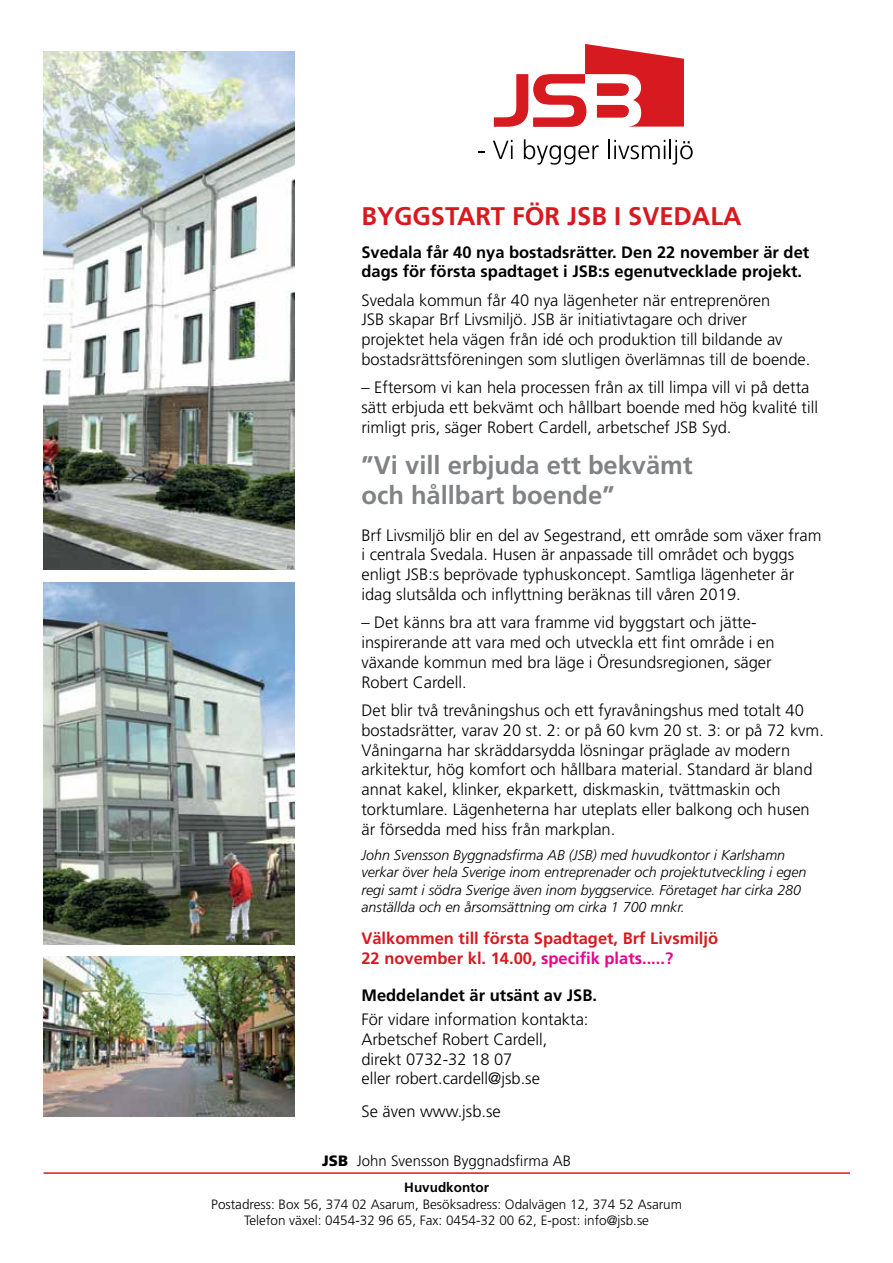
<style>
.page{position:relative;width:893px;height:1263px;background:#fff}
.page>*{position:absolute;margin:0;border:0;box-sizing:border-box;transform-origin:0 0}
.t1{font:700 25.5px/30.6px "Frutiger";color:#808285}
.t2{font:700 25.5px "Frutiger";color:#d71920}
.t3{font:300 16.5px/19.8px "Frutiger";color:#000}
.t4{font:700 16.5px/19.8px "Frutiger";color:#000}
.t5{font:700 16.5px/19.8px "Frutiger";color:#d71920}
.t6{font:300 15px "Frutiger";color:#000}
.t7{font:italic 300 14.25px/17.1px "Frutiger";color:#000}
.t8{font:300 13.5px/16.2px "Frutiger";color:#000;text-align:center}
.t9{font:700 13.5px "Frutiger";color:#000}
.s1{color:#ec008c}
.s2{font-weight:900}
</style>
<div class="page">
<svg style="left:494px;top:44px;width:190px;height:83px"></svg>
<svg style="left:478px;top:151px;width:6px;height:2px"></svg>
<svg style="left:493px;top:140px;width:20px;height:19px"></svg>
<svg style="left:524px;top:139px;width:75px;height:26px"></svg>
<hr style="left:608px;top:139px;width:2px;height:20px;background:#000">
<svg style="left:614px;top:139px;width:79px;height:26px"></svg>
<hr style="left:44px;top:1172px;width:806px;height:2px;background:#d71920">
<img style="left:44px;top:51px;width:250px;height:519px">
<img style="left:44px;top:957px;width:250px;height:159px">
<img style="left:44px;top:583px;width:250px;height:361px">
<h1 class="t2" style="left:361px;top:201px;width:382px">BYGGSTART FÖR JSB I SVEDALA</h1>
<p class="t4" style="left:361px;top:242px;width:449px">Svedala får 40 nya bostadsrätter. Den 22 november är det dags för första spadtaget i JSB:s egenutvecklade projekt.</p>
<p class="t3" style="left:361px;top:290px;width:450px">Svedala kommun får 40 nya lägenheter när entreprenören<br>JSB skapar Brf Livsmiljö. JSB är initiativtagare och driver projektet hela vägen från idé och produktion till bildande av bostadsrättsföreningen som slutligen överlämnas till de boende.</p>
<p class="t3" style="left:361px;top:378px;width:458px">– Eftersom vi kan hela processen från ax till limpa vill vi på detta sätt erbjuda ett bekvämt och hållbart boende med hög kvalité till rimligt pris, säger Robert Cardell, arbetschef JSB Syd.</p>
<h1 class="t1" style="left:361px;top:449px;width:333px">”Vi vill erbjuda ett bekvämt och hållbart boende”</h1>
<p class="t3" style="left:361px;top:525px;width:462px">Brf Livsmiljö blir en del av Segestrand, ett område som växer fram i centrala Svedala. Husen är anpassade till området och byggs enligt JSB:s beprövade typhuskoncept. Samtliga lägenheter är idag slutsålda och inflyttning beräknas till våren 2019.</p>
<p class="t3" style="left:361px;top:613px;width:415px">– Det känns bra att vara framme vid byggstart och jätte&shy;inspirerande att vara med och utveckla ett fint område i en växande kommun med bra läge i Öresundsregionen, säger Robert Cardell.</p>
<p class="t3" style="left:361px;top:700px;width:464px">Det blir två trevåningshus och ett fyravåningshus med totalt 40 bostadsrätter, varav 20 st. 2: or på 60 kvm 20 st. 3: or på 72 kvm.<br>Våningarna har skräddarsydda lösningar präglade av modern arkitektur, hög komfort och hållbara material. Standard är bland annat kakel, klinker, ekparkett, diskmaskin, tvättmaskin och torktumlare. Lägenheterna har uteplats eller balkong och husen är försedda med hiss från markplan.</p>
<p class="t7" style="left:361px;top:847px;width:446px">John Svensson Byggnadsfirma AB (JSB) med huvudkontor i Karlshamn verkar över hela Sverige inom entreprenader och projektutveckling i egen regi samt i södra Sverige även inom byggservice. Företaget har cirka 280 anställda och en årsomsättning om cirka 1 700 mnkr.</p>
<p class="t5" style="left:361px;top:928px;width:358px">Välkommen till första Spadtaget, Brf Livsmiljö<br>22 november kl. 14.00, <span class="s1">specifik plats.....?</span></p>
<p class="t4" style="left:361px;top:985px;width:237px">Meddelandet är utsänt av JSB.</p>
<p class="t3" style="left:361px;top:1009px;width:229px">För vidare information kontakta:<br>Arbetschef Robert Cardell, direkt 0732-32 18 07<br>eller robert.cardell@jsb.se</p>
<p class="t3" style="left:361px;top:1101px;width:141px">Se även www.jsb.se</p>
<p class="t6" style="left:322px;top:1152px;width:250px"><span class="s2">JSB</span> John Svensson Byggnadsfirma AB</p>
<p class="t9" style="left:404px;top:1180px;width:86px">Huvudkontor</p>
<p class="t8" style="left:211px;top:1196px;width:472px">Postadress: Box 56, 374 02 Asarum, Besöksadress: Odalvägen 12, 374 52 Asarum<br>Telefon växel: 0454-32 96 65, Fax: 0454-32 00 62, E-post: info@jsb.se</p>
</div>
